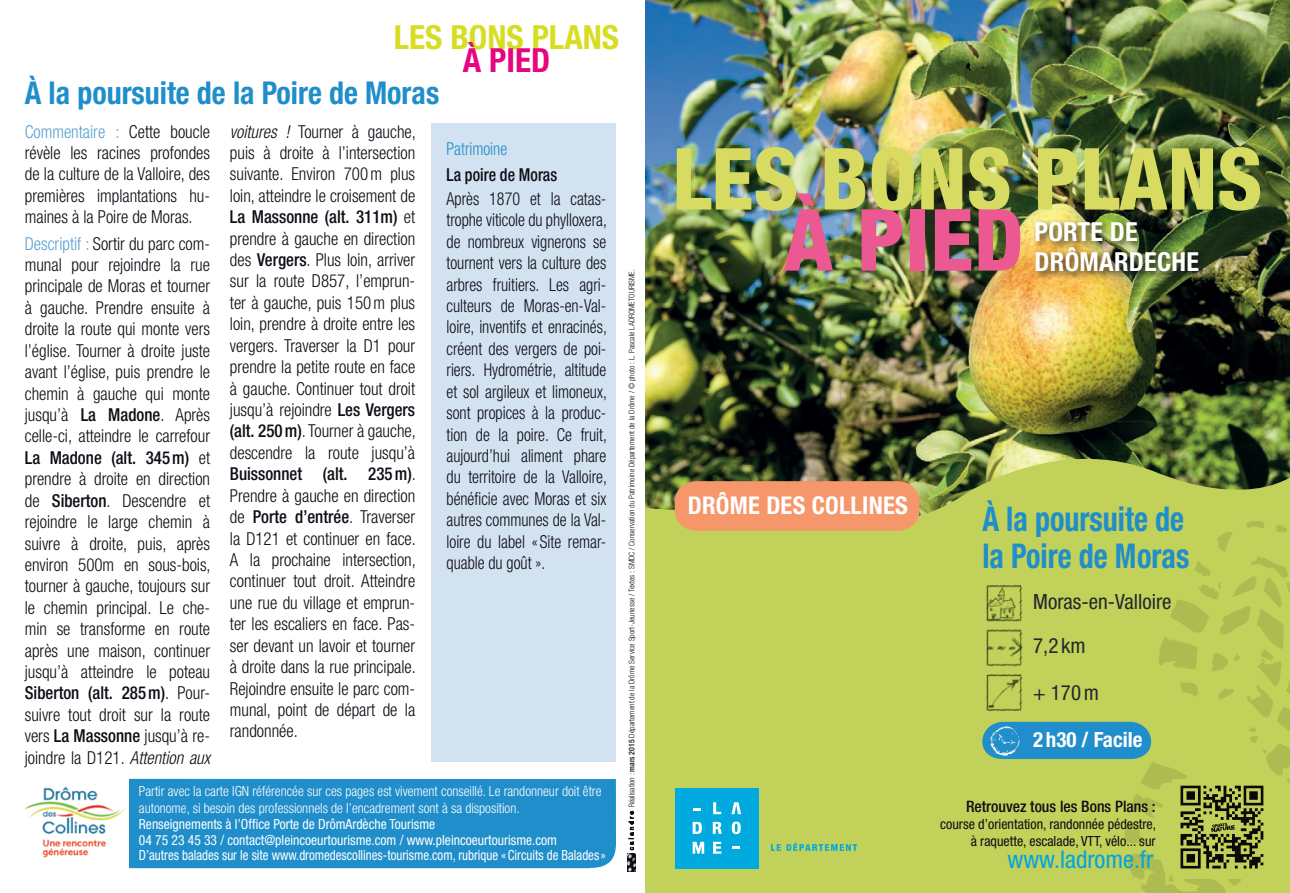
<style>
.page{position:relative;width:1290px;height:893px;background:#fff}
.page>*{position:absolute;margin:0;border:0;box-sizing:border-box;transform-origin:0 0}
.t1{font:800 condensed 85.75px "Helvetica Neue LT";color:#d7db62}
.t2{font:800 condensed 85.75px "Helvetica Neue LT";color:#ec5892}
.t3{font:700 condensed 34.12px/36.8px "Helvetica Neue LT";color:#1f8eca;scale:.88 1}
.t4{font:700 condensed 33.25px "Helvetica Neue LT";color:#d7de21}
.t5{font:700 condensed 33.25px "Helvetica Neue LT";color:#e6077f}
.t6{font:700 condensed 31.5px "Helvetica Neue LT";color:#1f8eca;scale:.95 1}
.t7{font:700 condensed 26.25px/29.8px "Helvetica Neue LT";letter-spacing:.01em;color:#fff}
.t8{font:700 condensed 24.5px "Helvetica Neue LT";letter-spacing:.01em;color:#fff}
.t9{font:condensed 24.5px "Helvetica Neue LT";color:#00a5e0}
.t10{font:condensed 21px/43.6px "Helvetica Neue LT";color:#24272c}
.t11{font:700 condensed 21px "Helvetica Neue LT";color:#fff}
.t12{font:300 condensed 17.85px/21.3px "Helvetica Neue LT";color:#0e0c15;text-align:justify;scale:.95 1}
.t13{font:300 condensed 17.85px/21.3px "Helvetica Neue LT";color:#0e0c15;text-align:justify;scale:.9 1}
.t14{font:500 condensed 17.85px "Helvetica Neue LT";color:#0e0c15;scale:.9 1}
.t15{font:300 condensed 17.85px "Helvetica Neue LT";color:#1f8eca;scale:.9 1}
.t16{font:500 condensed 15.75px "Helvetica Neue LT";color:#0e0c15}
.t17{font:condensed 14px/15.8px "Helvetica Neue LT";color:#fff}
.t18{font:300 condensed 14px/16.8px "Helvetica Neue LT";color:#fff}
.t19{font:condensed 14px/16.8px "Helvetica Neue LT";color:#0e0c15;text-align:right}
.t20{font:300 condensed 7.88px "Helvetica Neue LT";color:#0e0c15}
.s1{color:#5ca0d1}
.s2{font-weight:500}
.s3{font-style:italic}
</style>
<div class="page">
<img style="left:645px;top:0;width:645px;height:431px">
<svg style="left:645px;top:431px;width:645px;height:462px;background:#a9b950"></svg>
<svg style="left:628px;top:811px;width:6px;height:39px"></svg>
<img style="left:628px;top:853px;width:7px;height:18px">
<div style="left:675px;top:788px;width:83px;height:80px;background:#00aade"></div>
<svg style="left:713px;top:822px;width:9px;height:12px"></svg>
<svg style="left:732px;top:822px;width:9px;height:12px"></svg>
<svg style="left:713px;top:842px;width:8px;height:12px"></svg>
<svg style="left:732px;top:846px;width:8px;height:3px"></svg>
<svg style="left:713px;top:802px;width:8px;height:12px"></svg>
<svg style="left:731px;top:802px;width:10px;height:12px"></svg>
<svg style="left:693px;top:822px;width:9px;height:12px"></svg>
<svg style="left:693px;top:842px;width:11px;height:12px"></svg>
<svg style="left:693px;top:808px;width:8px;height:2px"></svg>
<svg style="left:771px;top:842px;width:86px;height:9px"></svg>
<div style="left:1033px;top:219px;width:175px;height:62px;background:#0e0c15;opacity:.75"></div>
<div style="left:675px;top:481px;width:244px;height:50px;background:#f6966b"></div>
<div style="left:432px;top:124px;width:184px;height:638px;background:#d3e2f0"></div>
<div style="left:129px;top:779px;width:487px;height:89px;background:#1f8eca"></div>
<img style="left:25px;top:786px;width:100px;height:72px">
<svg style="left:982px;top:520px;width:308px;height:373px;background:#b2c65b"></svg>
<h3 class="t4" style="left:394px;top:17px;width:227px">les bons plans</h3>
<h3 class="t5" style="left:463px;top:40px;width:89px">à pied</h3>
<h3 class="t6" style="left:25px;top:74px;width:438px">à la poursuite de la Poire de Moras</h3>
<p class="t12" style="left:25px;top:121px;width:197px"><span class="s1">Commentaire :</span> Cette boucle révèle les racines profondes de la culture de la Valloire, des premières implantations hu&shy;maines à la Poire de Moras.</p>
<p class="t12" style="left:25px;top:233px;width:197px"><span class="s1">Descriptif :</span> Sortir du parc com&shy;munal pour rejoindre la rue principale de Moras et tourner à gauche. Prendre ensuite à droite la route qui monte vers l’église. Tourner à droite juste avant l’église, puis prendre le chemin à gauche qui monte jusqu’à <span class="s2">La Madone</span>. Après celle-ci, atteindre le carrefour <span class="s2">La Madone (alt. 345m)</span> et prendre à droite en direction de <span class="s2">Siberton</span>. Descendre et rejoindre le large chemin à suivre à droite, puis, après environ 500m en sous-bois, tourner à gauche, toujours sur le chemin principal. Le che&shy;min se transforme en route après une maison, continuer jusqu’à atteindre le poteau <span class="s2">Siberton (alt. 285m)</span>. Pour&shy;suivre tout droit sur la route vers <span class="s2">La Massonne</span> jusqu’à re&shy;joindre la D121. <span class="s3">Attention aux</span></p>
<p class="t12" style="left:230px;top:121px;width:197px"><span class="s3">voitures !</span> Tourner à gauche, puis à droite à l’intersection suivante. Environ 700m plus loin, atteindre le croisement de <span class="s2">La Massonne (alt. 311m)</span> et prendre à gauche en direction des <span class="s2">Vergers</span>. Plus loin, arriver sur la route D857, l’emprun&shy;ter à gauche, puis 150m plus loin, prendre à droite entre les vergers. Traverser la D1 pour prendre la petite route en face à gauche. Continuer tout droit jusqu’à rejoindre <span class="s2">Les Vergers (alt. 250m)</span>. Tourner à gauche, descendre la route jusqu’à <span class="s2">Buissonnet (alt. 235m)</span>.<br>Prendre à gauche en direction de <span class="s2">Porte d’entrée</span>. Traverser la D121 et continuer en face.<br>A la prochaine intersection, continuer tout droit. Atteindre une rue du village et emprun&shy;ter les escaliers en face. Pas&shy;ser devant un lavoir et tourner à droite dans la rue principale.<br>Rejoindre ensuite le parc com&shy;munal, point de départ de la randonnée.</p>
<p class="t15" style="left:446px;top:138px;width:69px">Patrimoine</p>
<p class="t14" style="left:446px;top:164px;width:125px">La poire de Moras</p>
<p class="t13" style="left:446px;top:188px;width:180px">Après 1870 et la catas&shy;trophe viticole du phylloxera, de nombreux vignerons se tournent vers la culture des arbres fruitiers. Les agri&shy;culteurs de Moras-en-Val&shy;loire, inventifs et enracinés, créent des vergers de poi&shy;riers. Hydrométrie, altitude et sol argileux et limoneux, sont propices à la produc&shy;tion de la poire. Ce fruit, aujourd’hui aliment phare du territoire de la Valloire, bénéficie avec Moras et six autres communes de la Val&shy;loire du label « Site remar&shy;quable du goût ».</p>
<p class="t18" style="left:139px;top:783px;width:464px">Partir avec la carte IGN référencée sur ces pages est vivement conseillé. Le randonneur doit être autonome, si besoin des professionnels de l’encadrement sont à sa disposition.</p>
<p class="t17" style="left:139px;top:816px;width:468px">Renseignements à l’Office Porte de DrômArdèche Tourisme<br>04 75 23 45 33 / contact@pleincoeurtourisme.com / www.pleincoeurtourisme.com<br>D’autres balades sur le site www.dromedescollines-tourisme.com, rubrique «Circuits de Balades »</p>
<p class="t20" style="left:627px;top:807px;width:540px;rotate:-90deg">Réalisation : <span class="s2">mars 2015</span> Département de la Drôme Service Sport-Jeunesse / Textes : SMDC / Conservation du Patrimoine Département de la Drôme / © photo : L. Pascale LADROMETOURISME.</p>
<h1 class="t1" style="left:672px;top:126px;width:592px">LES BONS PLANS</h1>
<h1 class="t2" style="left:784px;top:187px;width:241px">À PIED</h1>
<h3 class="t7" style="left:1034px;top:216px;width:164px">PORTE DE<br>DRÔMARDECHE</h3>
<h3 class="t8" style="left:688px;top:490px;width:16px">Drôm</h3>
<h3 class="t8" style="left:748px;top:490px;width:161px">e des Collines</h3>
<h2 class="t3" style="left:982px;top:500px;width:237px">à la poursuite de la Poire de Moras</h2>
<p class="t10" style="left:1033px;top:580px;width:140px">Moras-en-Valloire<br>7,2 km</p>
<p class="t10" style="left:1033px;top:670px;width:67px">+ 170m</p>
<p class="t11" style="left:1033px;top:727px;width:111px">2 h30 / Facile</p>
<p class="t16" style="left:966px;top:797px;width:191px">Retrouvez tous les Bons Plans :</p>
<p class="t19" style="left:940px;top:816px;width:217px">course d’orientation, randonnée pédestre, à raquette, escalade, VTT, vélo... sur</p>
<h3 class="t9" style="left:1007px;top:845px;width:147px">www.ladrome.fr</h3>
</div>
